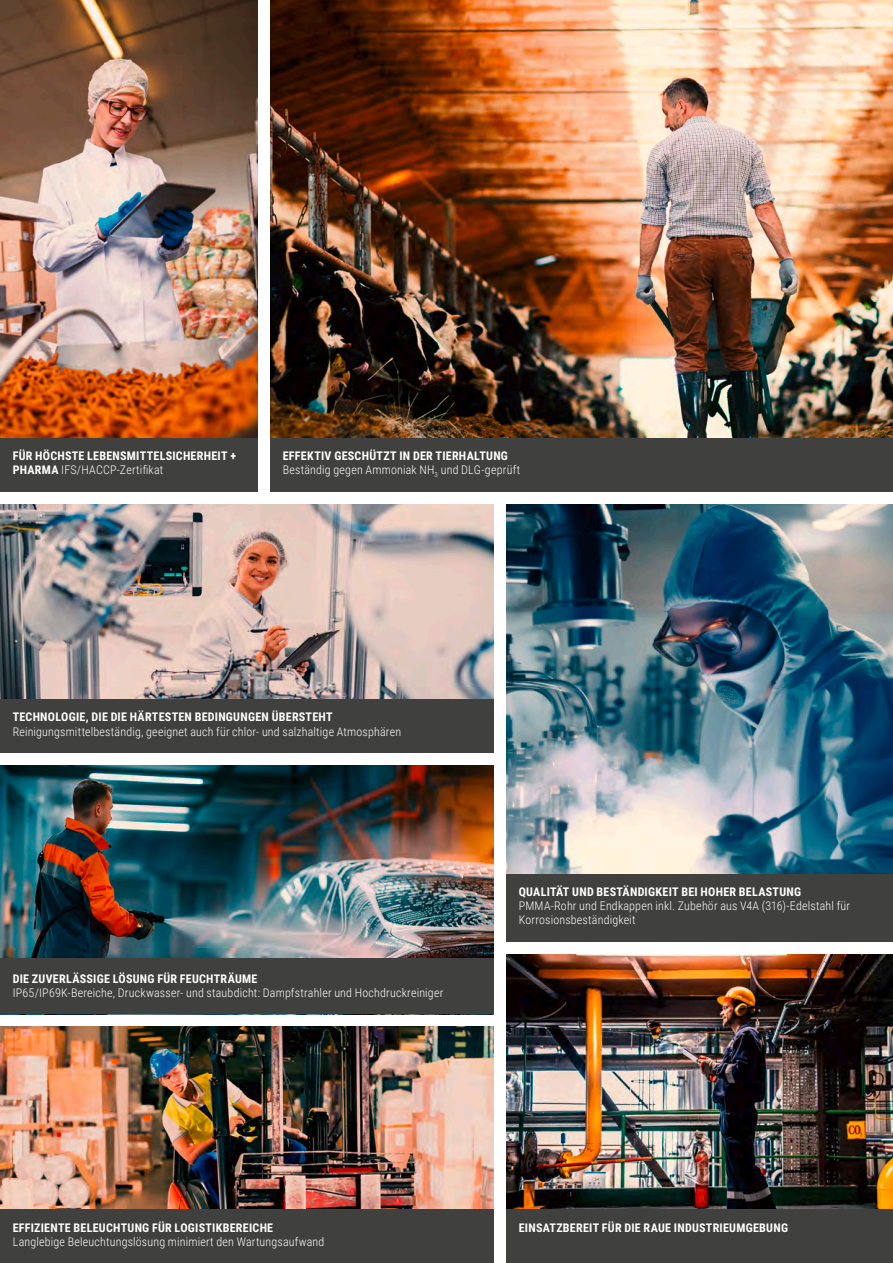
<style>
.page{position:relative;width:893px;height:1263px;background:#fff}
.page>*{position:absolute;margin:0;border:0;box-sizing:border-box;transform-origin:0 0}
.Konsultationsschrift_w{font:300 12px/14.4px "Roboto Condensed";letter-spacing:.015em;color:#fff}
._05_Headline_o_w{font:700 12px/14.4px "Roboto Condensed";letter-spacing:.02em;color:#fff}
.Konsultationsschrift_w-2{font:700 12px "Roboto Condensed";letter-spacing:.025em;color:#fff}
.s1{font-weight:300}
</style>
<div class="page">
<img style="left:270px;top:0;width:623px;height:438px">
<img style="left:0;top:0;width:257px;height:438px">
<img style="left:506px;top:504px;width:387px;height:370px">
<img style="left:506px;top:954px;width:387px;height:256px">
<img style="left:0;top:765px;width:493px;height:193px">
<img style="left:0;top:504px;width:493px;height:195px">
<img style="left:0;top:1027px;width:493px;height:183px">
<div style="left:0;top:699px;width:493px;height:54px;background:#40403f"></div>
<div style="left:0;top:958px;width:493px;height:56px;background:#40403f"></div>
<div style="left:0;top:1210px;width:493px;height:53px;background:#40403f"></div>
<div style="left:0;top:438px;width:257px;height:53px;background:#40403f"></div>
<div style="left:270px;top:438px;width:623px;height:53px;background:#40403f"></div>
<div style="left:506px;top:874px;width:387px;height:67px;background:#40403f"></div>
<div style="left:506px;top:1210px;width:387px;height:53px;background:#40403f"></div>
<p class="_05_Headline_o_w" style="left:13px;top:448px;width:225px">FÜR HÖCHSTE LEBENSMITTELSICHERHEIT +<br>PHARMA <span class="s1">IFS/HACCP-Zertifikat</span></p>
<p class="Konsultationsschrift_w-2" style="left:283px;top:447px;width:227px">EFFEKTIV GESCHÜTZT IN DER TIERHALTUNG</p>
<p class="Konsultationsschrift_w" style="left:283px;top:462px;width:239px">Beständig gegen Ammoniak NH<sub>3</sub> und DLG-geprüft</p>
<p class="_05_Headline_o_w" style="left:13px;top:709px;width:321px">TECHNOLOGIE, DIE DIE HÄRTESTEN BEDINGUNGEN ÜBERSTEHT</p>
<p class="Konsultationsschrift_w" style="left:13px;top:724px;width:390px">Reinigungsmittelbeständig, geeignet auch für chlor- und salzhaltige Atmosphären</p>
<p class="_05_Headline_o_w" style="left:13px;top:971px;width:246px">DIE ZUVERLÄSSIGE LÖSUNG FÜR FEUCHTRÄUME</p>
<p class="Konsultationsschrift_w" style="left:13px;top:985px;width:432px">IP65/IP69K-Bereiche, Druckwasser- und staubdicht: Dampfstrahler und Hochdruckreiniger</p>
<p class="_05_Headline_o_w" style="left:519px;top:884px;width:284px">QUALITÄT UND BESTÄNDIGKEIT BEI HOHER BELASTUNG</p>
<p class="Konsultationsschrift_w" style="left:519px;top:898px;width:333px">PMMA-Rohr und Endkappen inkl. Zubehör aus V4A (316)-Edelstahl für<br>Korrosionsbeständigkeit</p>
<p class="_05_Headline_o_w" style="left:13px;top:1220px;width:262px">EFFIZIENTE BELEUCHTUNG FÜR LOGISTIKBEREICHE</p>
<p class="Konsultationsschrift_w" style="left:13px;top:1234px;width:313px">Langlebige Beleuchtungslösung minimiert den Wartungsaufwand</p>
<p class="_05_Headline_o_w" style="left:519px;top:1220px;width:271px">EINSATZBEREIT FÜR DIE RAUE INDUSTRIEUMGEBUNG</p>
</div>
